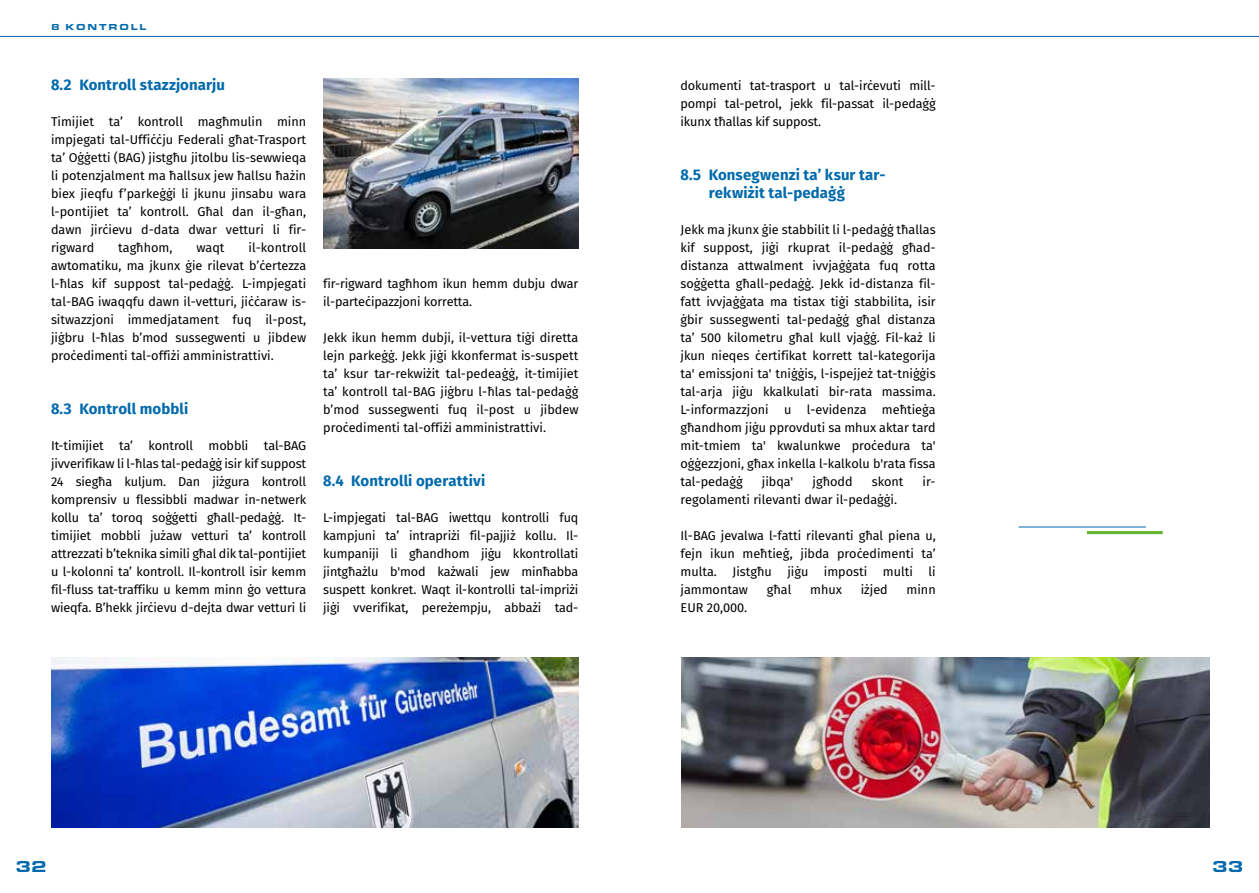
<style>
.page{position:relative;width:1259px;height:893px;background:#fff}
.page>*{position:absolute;margin:0;border:0;box-sizing:border-box;transform-origin:0 0}
.t1{font:900 16.5px "Eurostile OT Ext";color:#006aac}
.t2{font:700 15px/18px "Fira Sans";letter-spacing:.01em;color:#006aac}
.t3{font:12.75px/18px "Fira Sans";color:#000;text-align:justify}
.t4{font:900 9px "Eurostile OT Ext";letter-spacing:.2em;color:#006aac}
</style>
<div class="page">
<img style="left:681px;top:657px;width:528px;height:171px">
<img style="left:323px;top:79px;width:255px;height:170px">
<img style="left:51px;top:657px;width:527px;height:171px">
<hr style="left:0;top:36px;width:1259px;height:1px;background:#006aac">
<hr style="left:1018px;top:527px;width:128px;height:1px;background:#006aac">
<hr style="left:1087px;top:531px;width:75px;height:3px;background:#64b32c">
<p class="t4" style="left:51px;top:22px;width:97px">8 KONTROLL</p>
<p class="t2" style="left:51px;top:75px;width:175px">8.2 Kontroll stazzjonarju</p>
<p class="t3" style="left:51px;top:112px;width:257px">Timijiet ta’ kontroll magħmulin minn impjegati tal-Uffiċċju Federali għat-Trasport ta’ Oġġetti (BAG) jistgħu jitolbu lis-sewwieqa li potenzjalment ma ħallsux jew ħallsu ħażin biex jieqfu f’parkeġġi li jkunu jinsabu wara l-pontijiet ta’ kontroll. Għal dan il-għan, dawn jirċievu d-data dwar vetturi li fir&shy;rigward</p>
<p class="t3" style="left:51px;top:238px;width:257px;text-indent:197px">il-kontroll awtomatiku, ma jkunx ġie rilevat b’ċertezza l-ħlas kif suppost tal-pedaġġ. L-impjegati tal-BAG iwaqqfu dawn il-vetturi, jiċċaraw is&shy;sitwazzjoni immedjatament fuq il-post, jiġbru l-ħlas b’mod sussegwenti u jibdew proċedimenti tal-offiżi amministrattivi.</p>
<p class="t2" style="left:51px;top:399px;width:139px">8.3 Kontroll mobbli</p>
<p class="t3" style="left:51px;top:436px;width:257px">It-timijiet ta’ kontroll mobbli tal-BAG jivverifikaw li l-ħlas tal-pedaġġ isir kif suppost 24 siegħa kuljum. Dan jiżgura kontroll komprensiv u flessibbli madwar in-netwerk kollu ta’ toroq soġġetti għall-pedaġġ. It&shy;timijiet mobbli jużaw vetturi ta’ kontroll attrezzati b’teknika simili għal dik tal-pontijiet u l-kolonni ta’ kontroll. Il-kontroll isir kemm fil-fluss tat-traffiku u kemm minn ġo vettura wieqfa. B’hekk jirċievu d-dejta dwar vetturi li</p>
<p class="t3" style="left:118px;top:238px;width:56px">tagħhom,</p>
<p class="t3" style="left:196px;top:238px;width:30px">waqt</p>
<p class="t3" style="left:323px;top:274px;width:257px">fir-rigward tagħhom ikun hemm dubju dwar il-parteċipazzjoni korretta.</p>
<p class="t3" style="left:323px;top:328px;width:257px">Jekk ikun hemm dubji, il-vettura tiġi diretta lejn parkeġġ. Jekk jiġi kkonfermat is-suspett ta’ ksur tar-rekwiżit tal-pedeaġġ, it-timijiet ta’ kontroll tal-BAG jiġbru l-ħlas tal-pedaġġ b’mod sussegwenti fuq il-post u jibdew proċedimenti tal-offiżi amministrattivi.</p>
<p class="t2" style="left:323px;top:471px;width:164px">8.4 Kontrolli operattivi</p>
<p class="t3" style="left:323px;top:508px;width:257px">L-impjegati tal-BAG iwettqu kontrolli fuq kampjuni ta’ intrapriżi fil-pajjiż kollu. Il&shy;kumpaniji li għandhom jiġu kkontrollati jintgħażlu b'mod każwali jew minħabba suspett konkret. Waqt il-kontrolli tal-impriżi jiġi vverifikat, pereżempju, abbażi tad-</p>
<p class="t3" style="left:680px;top:76px;width:257px">dokumenti tat-trasport u tal-irċevuti mill&shy;pompi tal-petrol, jekk fil-passat il-pedaġġ ikunx tħallas kif suppost.</p>
<p class="t2" style="left:709px;top:165px;width:178px;text-indent:-28px">8.5 Konsegwenzi ta’ ksur tar&shy;rekwiżit tal-pedaġġ</p>
<p class="t3" style="left:680px;top:220px;width:257px">Jekk ma jkunx ġie stabbilit li l-pedaġġ tħallas kif suppost, jiġi rkuprat il-pedaġġ għad&shy;distanza attwalment ivvjaġġata fuq rotta soġġetta għall-pedaġġ. Jekk id-distanza fil&shy;fatt ivvjaġġata ma tistax tiġi stabbilita, isir ġbir sussegwenti tal-pedaġġ għal distanza ta’ 500 kilometru għal kull vjaġġ. Fil-każ li jkun nieqes ċertifikat korrett tal-kategorija ta' emissjoni ta' tniġġis, l-ispejjeż tat-tniġġis tal-arja jiġu kkalkulati bir-rata massima.<br>L-informazzjoni u l-evidenza meħtieġa għandhom jiġu pprovduti sa mhux aktar tard mit-tmiem ta' kwalunkwe proċedura ta' oġġezzjoni, għax inkella l-kalkolu b'rata fissa tal-pedaġġ</p>
<p class="t3" style="left:762px;top:472px;width:33px">jibqa'</p>
<p class="t3" style="left:812px;top:472px;width:42px">jgħodd</p>
<p class="t3" style="left:871px;top:472px;width:33px">skont</p>
<p class="t3" style="left:922px;top:472px;width:15px">ir-</p>
<p class="t3" style="left:680px;top:490px;width:218px">regolamenti rilevanti dwar il-pedaġġi.</p>
<p class="t3" style="left:680px;top:526px;width:257px">Il-BAG jevalwa l-fatti rilevanti għal piena u, fejn ikun meħtieġ, jibda proċedimenti ta’ multa. Jistgħu jiġu imposti multi li jammontaw</p>
<p class="t3" style="left:767px;top:580px;width:26px">għal</p>
<p class="t3" style="left:810px;top:580px;width:33px">mhux</p>
<p class="t3" style="left:861px;top:580px;width:29px">iżjed</p>
<p class="t3" style="left:906px;top:580px;width:31px">minn</p>
<p class="t3" style="left:680px;top:598px;width:68px">EUR 20,000.</p>
<p class="t1" style="left:15px;top:857px;width:33px">32</p>
<p class="t1" style="left:1212px;top:857px;width:33px">33</p>
</div>
